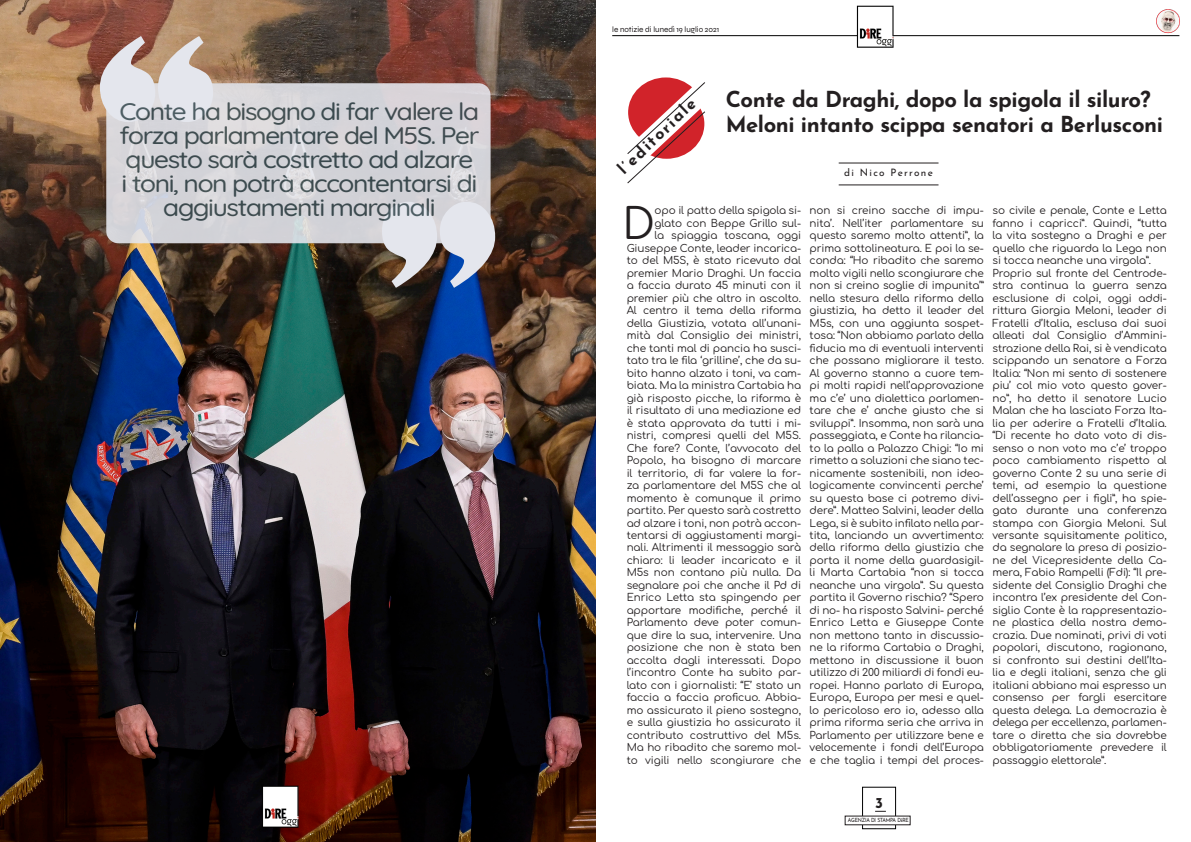
<style>
.page{position:relative;width:1191px;height:842px;background:#fff}
.page>*{position:absolute;margin:0;border:0;box-sizing:border-box;transform-origin:0 0}
.t1{font:42.4px "Comfortaa";color:#231f20}
.t2{font:300 24px/24px "Quicksand";letter-spacing:-.05em;color:#3c4e54;text-align:center;scale:1.1 1}
.t3{font:700 22px/25px "Josefin Sans";letter-spacing:-.02em;color:#231f20}
.t4{font:700 16px "Josefin Sans";color:#231f20}
.t5{font:700 15px "Josefin Sans";color:#231f20}
.t6{font:10.4px/12.5px "Comfortaa";letter-spacing:-.01em;color:#231f20;text-align:justify}
.t7{font:10.2px "Josefin Sans";letter-spacing:.13em;color:#231f20}
.t8{font:8px "Syne";color:#231f20}
.t9{font:5.7px "Josefin Sans";letter-spacing:-.04em;color:#231f20;scale:.88 1}
.s1{font-weight:700}
</style>
<div class="page">
<svg style="left:627px;top:77px;width:78px;height:107px"></svg>
<img style="left:1156px;top:9px;width:24px;height:25px">
<img style="left:0;top:0;width:595px;height:842px">
<svg style="left:100px;top:36px;width:113px;height:86px;background:#c2aa9f"></svg>
<svg style="left:382px;top:202px;width:113px;height:86px;background:#81818a"></svg>
<svg style="left:106px;top:83px;width:384px;height:160px;background:#d7d6db"></svg>
<hr style="left:838px;top:184px;width:100px;height:1px;background:#231f20">
<hr style="left:838px;top:162px;width:100px;height:1px;background:#231f20">
<hr style="left:612px;top:35px;width:567px;height:1px;background:#000">
<img style="left:842px;top:5px;width:74px;height:42px">
<img style="left:247px;top:784px;width:73px;height:43px">
<div style="left:862px;top:787px;width:34px;height:42px;background:#fff;border:1px solid #000"></div>
<div style="left:845px;top:816px;width:65px;height:9px;background:#fff"></div>
<h2 class="t2" style="left:120px;top:97px;width:328px">Conte ha bisogno di far valere la forza parlamentare del M5S. Per questo sarà costretto ad alzare<br>i toni, non potrà accontentarsi di aggiustamenti marginali</h2>
<p class="t8" style="left:612px;top:24px;width:109px">le notizie di lunedì 19 luglio 2021</p>
<h3 class="t4" style="left:612px;top:162px;width:103px;rotate:-44deg">l’editoriale</h3>
<p class="t3" style="left:725px;top:85px;width:439px">Conte da Draghi, dopo la spigola il siluro?<br>Meloni intanto scippa senatori a Berlusconi</p>
<p class="t7" style="left:844px;top:165px;width:90px">di Nico Perrone</p>
<p class="t6" style="left:626px;top:203px;width:176px;text-align:right">opo il patto della spigola si&shy;glato con Beppe Grillo sul-<br>la spiaggia toscana, oggi<br>Giuseppe Conte, leader incarica&shy;to del M5S, è stato ricevuto dal premier Mario Draghi. Un faccia a faccia durato 45 minuti con il premier più che altro in ascolto.<br>Al centro il tema della riforma della Giustizia, votata all’unani&shy;mità dal Consiglio dei ministri, che tanti mal di pancia ha susci&shy;tato tra le fila ‘grilline’, che da su&shy;bito hanno alzato i toni, va cam&shy;biata. Ma la ministra Cartabia ha già risposto picche, la riforma è il risultato di una mediazione ed è stata approvata da tutti i mi&shy;nistri, compresi quelli del M5S.<br>Che fare? Conte, l’avvocato del<br>Popolo, ha bisogno di marcare il territorio, di far valere la for&shy;za parlamentare del M5S che al momento è comunque il primo partito. Per questo sarà costretto ad alzare i toni, non potrà accon&shy;tentarsi di aggiustamenti margi&shy;nali. Altrimenti il messaggio sarà chiaro: li leader incaricato e il<br>M5s non contano più nulla. Da segnalare poi che anche il Pd di<br>Enrico Letta sta spingendo per apportare modifiche, perché il<br>Parlamento deve poter comun&shy;que dire la sua, intervenire. Una posizione che non è stata ben accolta dagli interessati. Dopo l’incontro Conte ha subito par&shy;lato con i giornalisti: “E’ stato un faccia a faccia proficuo. Abbia&shy;mo assicurato il pieno sostegno, e sulla giustizia ho assicurato il contributo costruttivo del M5s.<br>Ma ho ribadito che saremo mol&shy;to vigili nello scongiurare che</p>
<p class="t6" style="left:809px;top:203px;width:176px">non si creino sacche di impu&shy;nita’. Nell’iter parlamentare su questo saremo molto attenti”, la prima sottolineatura. E poi la se&shy;conda: “Ho ribadito che saremo molto vigili nello scongiurare che non si creino soglie di impunita’” nella stesura della riforma della giustizia, ha detto il leader del M5s, con una aggiunta sospet&shy;tosa: “Non abbiamo parlato della fiducia ma di eventuali interventi che possano migliorare il testo.<br>Al governo stanno a cuore tem&shy;pi molti rapidi nell’approvazione ma c’e’ una dialettica parlamen&shy;tare che e’ anche giusto che si sviluppi”. Insomma, non sarà una passeggiata, e Conte ha rilancia&shy;to la palla a Palazzo Chigi: “Io mi rimetto a soluzioni che siano tec&shy;nicamente sostenibili, non ideo&shy;logicamente convincenti perche’ su questa base ci potremo divi&shy;dere”. Matteo Salvini, leader della Lega, si è subito infilato nella par&shy;tita, lanciando un avvertimento: della riforma della giustizia che porta il nome della guardasigil&shy;li Marta Cartabia “non si tocca neanche una virgola”. Su questa partita il Governo rischia? “Spero di no- ha risposto Salvini- perché Enrico Letta e Giuseppe Conte non mettono tanto in discussio&shy;ne la riforma Cartabia o Draghi, mettono in discussione il buon utilizzo di 200 miliardi di fondi eu&shy;ropei. Hanno parlato di Europa, Europa, Europa per mesi e quel&shy;lo pericoloso ero io, adesso alla prima riforma seria che arriva in Parlamento per utilizzare bene e velocemente i fondi dell’Europa e che taglia i tempi del proces-</p>
<p class="t6" style="left:992px;top:203px;width:176px">so civile e penale, Conte e Letta fanno i capricci”. Quindi, “tutta la vita sostegno a Draghi e per quello che riguarda la Lega non si tocca neanche una virgola”.</p>
<p class="t1" style="left:622px;top:186px;width:34px">D</p>
<p class="t6" style="left:992px;top:266px;width:176px">Proprio sul fronte del Centrode&shy;stra continua la guerra senza esclusione di colpi, oggi addi&shy;rittura Giorgia Meloni, leader di Fratelli d’Italia, esclusa dai suoi alleati dal Consiglio d’Ammini&shy;strazione della Rai, si è vendicata scippando un senatore a Forza Italia: “Non mi sento di sostenere piu’ col mio voto questo gover&shy;no”, ha detto il senatore Lucio Malan che ha lasciato Forza Ita&shy;lia per aderire a Fratelli d’Italia. “Di recente ho dato voto di dis&shy;senso o non voto ma c’e’ troppo poco cambiamento rispetto al governo Conte 2 su una serie di temi, ad esempio la questione dell’assegno per i figli”, ha spie&shy;gato durante una conferenza stampa con Giorgia Meloni. Sul versante squisitamente politico, da segnalare la presa di posizio&shy;ne del Vicepresidente della Ca&shy;mera, Fabio Rampelli (Fdi): “Il pre&shy;sidente del Consiglio Draghi che incontra l’ex presidente del Con&shy;siglio Conte è la rappresentazio&shy;ne plastica della nostra demo&shy;crazia. Due nominati, privi di voti popolari, discutono, ragionano, si confronto sui destini dell’Ita&shy;lia e degli italiani, senza che gli italiani abbiano mai espresso un consenso per fargli esercitare questa delega. La democrazia è delega per eccellenza, parlamen&shy;tare o diretta che sia dovrebbe obbligatoriamente prevedere il passaggio elettorale”.</p>
<h3 class="t5" style="left:875px;top:792px;width:9px">3</h3>
<p class="t9" style="left:848px;top:816px;width:71px">AGENZIA DI STAMPA D<span class="s1">i</span>RE</p>
</div>
